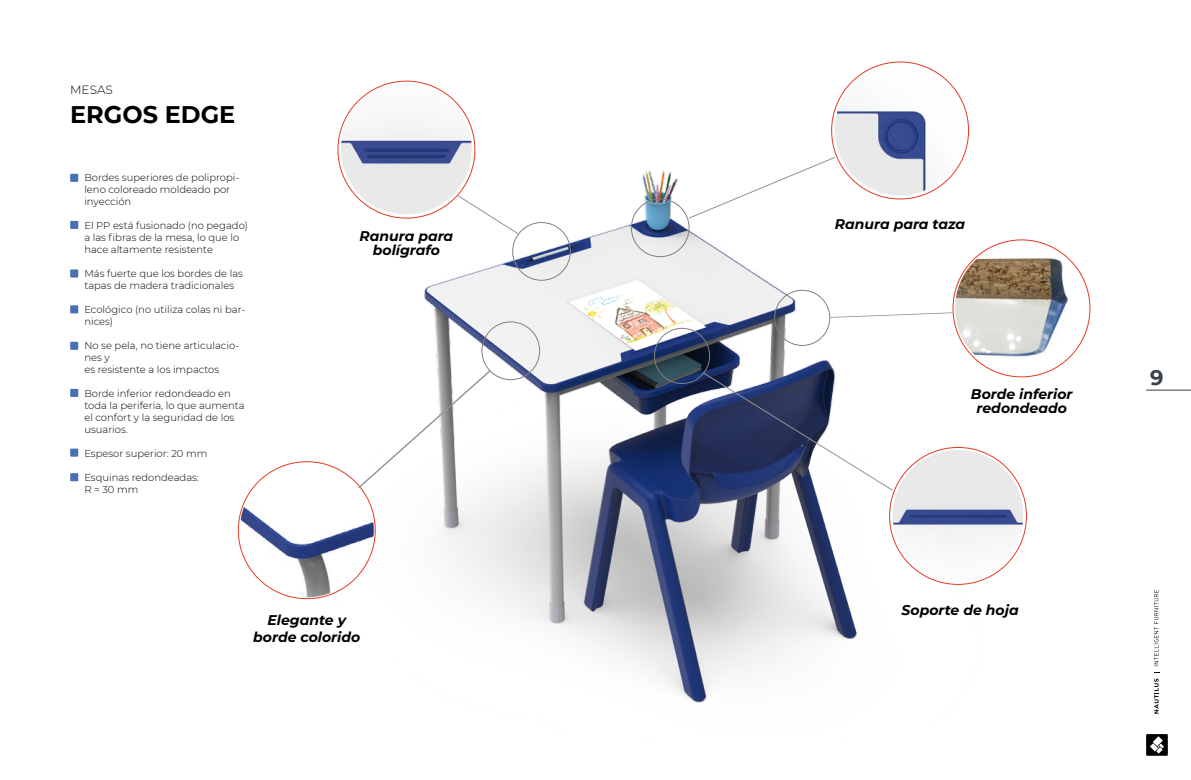
<style>
.page{position:relative;width:1191px;height:780px;background:#fff}
.page>*{position:absolute;margin:0;border:0;box-sizing:border-box;transform-origin:0 0}
.t1{font:700 24px "Montserrat";color:#000}
.t2{font:700 21px "Montserrat";color:#394149}
.t3{font:italic 700 14px/14px "Montserrat";color:#000;text-align:center}
.t4{font:300 12px "Montserrat";color:#000}
.t5{font:300 10px/12px "Montserrat";color:#000}
</style>
<div class="page">
<hr style="left:1146px;top:390px;width:45px;height:1px;background:#394149">
<div style="left:1146px;top:734px;width:21px;height:21px;background:#000"></div>
<svg style="left:1150px;top:736px;width:14px;height:17px"></svg>
<svg style="left:1154px;top:672px;width:5px;height:41px"></svg>
<svg style="left:1154px;top:590px;width:4px;height:76px"></svg>
<img style="left:237px;top:224px;width:854px;height:479px">
<svg style="left:337px;top:81px;width:234px;height:200px"></svg>
<svg style="left:238px;top:321px;width:302px;height:278px"></svg>
<div style="left:70px;top:174px;width:8px;height:8px;background:#4970b1"></div>
<div style="left:70px;top:221px;width:8px;height:8px;background:#4970b1"></div>
<div style="left:70px;top:305px;width:8px;height:8px;background:#4970b1"></div>
<div style="left:70px;top:269px;width:8px;height:8px;background:#4970b1"></div>
<div style="left:70px;top:342px;width:8px;height:8px;background:#4970b1"></div>
<div style="left:70px;top:389px;width:8px;height:8px;background:#4970b1"></div>
<div style="left:70px;top:448px;width:8px;height:8px;background:#4970b1"></div>
<div style="left:70px;top:473px;width:8px;height:8px;background:#4970b1"></div>
<svg style="left:631px;top:61px;width:459px;height:524px"></svg>
<div style="left:955px;top:241px;width:132px;height:133px;background:#fff;border-radius:50%"></div>
<img style="left:955px;top:257px;width:132px;height:112px">
<p class="t4" style="left:70px;top:82px;width:44px">MESAS</p>
<h1 class="t1" style="left:70px;top:99px;width:167px">ERGOS EDGE</h1>
<p class="t5" style="left:84px;top:171px;width:156px">Bordes superiores de polipropi&shy;leno coloreado moldeado por inyección</p>
<p class="t5" style="left:84px;top:219px;width:165px">El PP está fusionado (no pegado) a las fibras de la mesa, lo que lo hace altamente resistente</p>
<p class="t5" style="left:84px;top:267px;width:160px">Más fuerte que los bordes de las tapas de madera tradicionales</p>
<p class="t5" style="left:84px;top:303px;width:162px">Ecológico (no utiliza colas ni bar&shy;nices)</p>
<p class="t5" style="left:84px;top:339px;width:156px">No se pela, no tiene articulacio&shy;nes y<br>es resistente a los impactos</p>
<p class="t5" style="left:84px;top:387px;width:162px">Borde inferior redondeado en toda la periferia, lo que aumenta el confort y la seguridad de los usuarios.</p>
<p class="t5" style="left:84px;top:447px;width:124px">Espesor superior: 20 mm</p>
<p class="t5" style="left:84px;top:471px;width:116px">Esquinas redondeadas:<br>R = 30 mm</p>
<h3 class="t3" style="left:359px;top:229px;width:95px">Ranura para bolígrafo</h3>
<h3 class="t3" style="left:253px;top:612px;width:108px;line-height:16.8px">Elegante y borde colorido</h3>
<h3 class="t3" style="left:835px;top:217px;width:132px">Ranura para taza</h3>
<h3 class="t3" style="left:971px;top:386px;width:103px">Borde inferior redondeado</h3>
<h3 class="t3" style="left:901px;top:602px;width:119px">Soporte de hoja</h3>
<h2 class="t2" style="left:1150px;top:365px;width:15px">9</h2>
</div>
